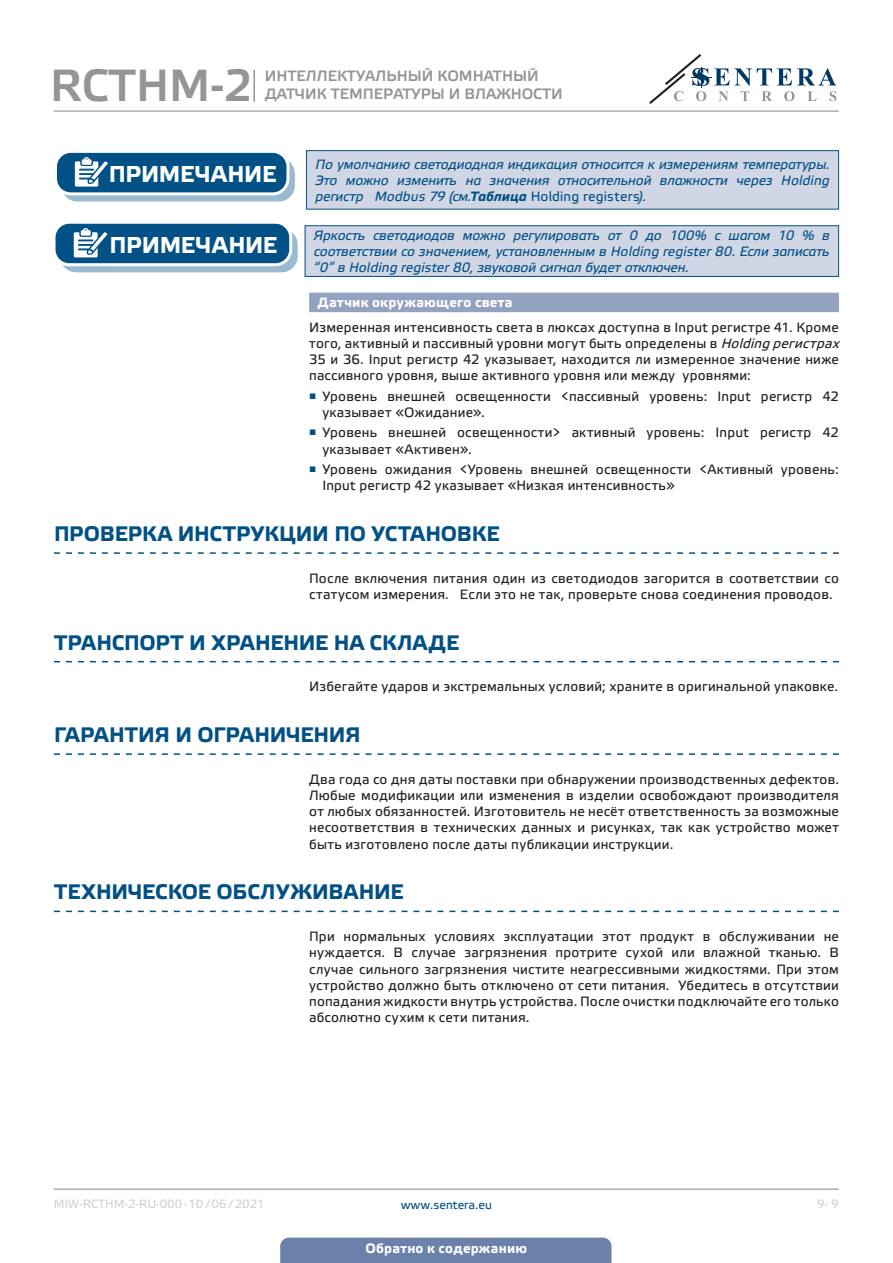
<style>
.page{position:relative;width:893px;height:1263px;background:#fff}
.page>*{position:absolute;margin:0;border:0;box-sizing:border-box;transform-origin:0 0}
.t1{font:45px "Etelka Medium Pro";color:#939598}
.t2{font:700 22.95px "Etelka Text Pro";letter-spacing:-.02em;color:#fff}
.t3{font:700 21px "Etelka Text Pro";color:#015186}
.t4{font:15px/18px "Etelka Medium Pro";color:#939598}
.body{font:13.5px/16.2px "Etelka Text Pro";letter-spacing:.015em;color:#231f20}
.attention{font:italic 13.5px/16.2px "Etelka Text Pro";letter-spacing:-.005em;color:#015186;text-align:justify}
.Number-roman{font:700 13.5px "Etelka Text Pro";letter-spacing:.015em;color:#fff}
.t5{font:12px "Etelka Text Pro";color:#d1d2d4}
.t6{font:12px "Etelka Text Pro";color:#015186}
.s1{font-weight:700}
.s2{font-style:normal}
.s3{font-style:italic}
</style>
<div class="page">
<hr style="left:54px;top:111px;width:785px;height:1px;background:#939598">
<hr style="left:54px;top:1188px;width:785px;height:2px;background:#939598">
<svg style="left:649px;top:54px;width:187px;height:50px"></svg>
<div style="left:280px;top:1237px;width:331px;height:26px;background:#6c81aa"></div>
<hr style="left:253px;top:70px;width:2px;height:32px;background:#939598">
<div style="left:309px;top:293px;width:530px;height:19px;background:#94a2c2"></div>
<svg style="left:54px;top:552px;width:785px;height:2px"></svg>
<div style="left:62px;top:158px;width:232px;height:43px;background:linear-gradient(to right,#99b9cf,#9cbbd0);border-radius:15px"></div>
<div style="left:61px;top:158px;width:234px;height:44px;border:1px solid #015186;border-radius:15px"></div>
<div style="left:56px;top:151px;width:232px;height:43px;background:#015186;border-radius:15px"></div>
<div style="left:54px;top:150px;width:235px;height:45px;border:3px solid #fff;border-radius:15px"></div>
<svg style="left:75px;top:157px;width:39px;height:38px"></svg>
<div style="left:307px;top:151px;width:532px;height:58px;background:#d1d6e4"></div>
<div style="left:306px;top:150px;width:533px;height:60px;border:1px solid #015186"></div>
<div style="left:61px;top:229px;width:236px;height:43px;background:linear-gradient(to right,#99bacf,#9bbbd0);border-radius:15px"></div>
<div style="left:60px;top:229px;width:238px;height:43px;border:1px solid #015186;border-radius:15px"></div>
<div style="left:54px;top:222px;width:237px;height:43px;background:#015186;border-radius:15px"></div>
<div style="left:53px;top:221px;width:239px;height:45px;border:3px solid #fff;border-radius:15px"></div>
<svg style="left:74px;top:228px;width:40px;height:37px"></svg>
<div style="left:305px;top:226px;width:534px;height:50px;background:#d1d6e4"></div>
<div style="left:305px;top:225px;width:534px;height:52px;border:1px solid #015186"></div>
<svg style="left:54px;top:661px;width:785px;height:1px"></svg>
<svg style="left:54px;top:753px;width:785px;height:2px"></svg>
<svg style="left:54px;top:911px;width:785px;height:1px"></svg>
<h1 class="t1" style="left:50px;top:61px;width:204px">RCTHM-2</h1>
<p class="t4" style="left:265px;top:67px;width:300px">ИНТЕЛЛЕКТУАЛЬНЫЙ КОМНАТНЫЙ<br>ДАТЧИК ТЕМПЕРАТУРЫ И ВЛАЖНОСТИ</p>
<p class="t2" style="left:109px;top:160px;width:169px">ПРИМЕЧАНИЕ</p>
<p class="attention" style="left:315px;top:157px;width:516px">По умолчанию светодиодная индикация относится к измерениям температуры.<br>Это можно изменить на значения относительной влажности через Holding регистр Modbus 79 (см.<span class="s1">Таблица</span> <span class="s2">Holding registers</span>).</p>
<p class="t2" style="left:110px;top:231px;width:169px">ПРИМЕЧАНИЕ</p>
<p class="attention" style="left:314px;top:228px;width:517px">Яркость светодиодов можно регулировать от 0 до 100% с шагом 10 % в соответствии со значением, установленным в Holding register 80. Если записать “0” в Holding register 80, звуковой сигнал будет отключен.</p>
<p class="Number-roman" style="left:318px;top:294px;width:196px">Датчик окружающего света</p>
<p class="body" style="left:309px;top:320px;width:536px">Измеренная интенсивность света в люксах доступна в Input регистре 41. Кроме того, активный и пассивный уровни могут быть определены в <span class="s3">Holdingрегистрах </span>35 и 36. Input регистр 42 указывает, находится ли измеренное значение ниже пассивного уровня, выше активного уровня или между уровнями:</p>
<p class="body" style="left:322px;top:389px;width:518px;text-indent:-13px"><sup>■</sup> Уровень внешней освещенности &lt;пассивный уровень: Input регистр 42 указывает «Ожидание».</p>
<p class="body" style="left:322px;top:425px;width:518px;text-indent:-13px"><sup>■</sup> Уровень внешней освещенности&gt; активный уровень: Input регистр 42 указывает «Активен».</p>
<p class="body" style="left:322px;top:462px;width:518px;text-indent:-13px"><sup>■</sup> Уровень ожидания &lt;Уровень внешней освещенности &lt;Активный уровень:<br>Input регистр 42 указывает «Низкая интенсивность»</p>
<p class="t3" style="left:54px;top:520px;width:447px">ПРОВЕРКА ИНСТРУКЦИИ ПО УСТАНОВКЕ</p>
<p class="body" style="left:309px;top:571px;width:531px">После включения питания один из светодиодов загорится в соответствии со статусом измерения. Если это не так, проверьте снова соединения проводов.</p>
<p class="t3" style="left:54px;top:629px;width:407px">ТРАНСПОРТ И ХРАНЕНИЕ НА СКЛАДЕ</p>
<p class="body" style="left:309px;top:679px;width:530px">Избегайте ударов и экстремальных условий; храните в оригинальной упаковке.</p>
<p class="t3" style="left:54px;top:722px;width:308px">ГАРАНТИЯ И ОГРАНИЧЕНИЯ</p>
<p class="body" style="left:309px;top:772px;width:531px;text-align:justify">Два года со дня даты поставки при обнаружении производственных дефектов.<br>Любые модификации или изменения в изделии освобождают производителя от любых обязанностей. Изготовитель не несёт ответственность за возможные несоответствия в технических данных и рисунках, так как устройство может быть изготовлено после даты публикации инструкции.</p>
<p class="t3" style="left:54px;top:879px;width:351px">ТЕХНИЧЕСКОЕ ОБСЛУЖИВАНИЕ</p>
<p class="body" style="left:309px;top:929px;width:531px;text-align:justify">При нормальных условиях эксплуатации этот продукт в обслуживании не нуждается. В случае загрязнения протрите сухой или влажной тканью. В случае сильного загрязнения чистите неагрессивными жидкостями. При этом устройство должно быть отключено от сети питания. Убедитесь в отсутствии попадания жидкости внутрь устройства. После очистки подключайте его только абсолютно сухим к сети питания.</p>
<p class="t5" style="left:54px;top:1197px;width:212px">MIW-RCTHM-2-RU-000 - 10 / 06 / 2021</p>
<p class="t6" style="left:401px;top:1198px;width:93px">www.sentera.eu</p>
<p class="t5" style="left:817px;top:1197px;width:23px">9- 9</p>
<p class="Number-roman" style="left:365px;top:1239px;width:163px">Обратно к содержанию</p>
</div>
